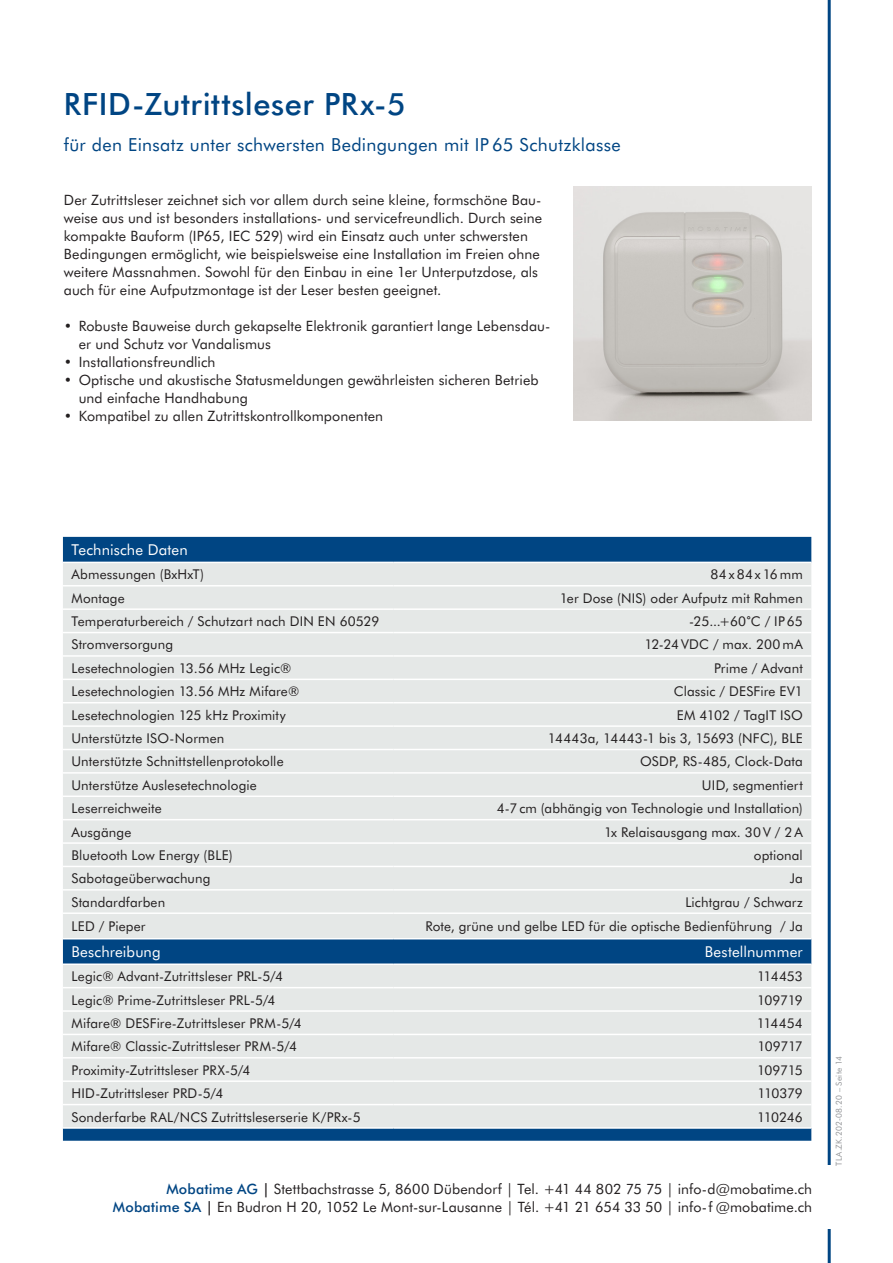
<style>
.page{position:relative;width:893px;height:1263px;background:#fff}
.page>*{position:absolute;margin:0;border:0;box-sizing:border-box;transform-origin:0 0}
.Headline_Titel{font:500 30.75px "Futura BT";letter-spacing:.015em;color:#004583}
.Subline_blau_12pt_li{font:18px "Futura BT";letter-spacing:.02em;color:#004583}
.headline_links{font:15px "Futura BT";letter-spacing:.01em;color:#fff}
.headline_rechts{font:15px "Futura BT";letter-spacing:.01em;color:#fff}
.Fließtext{font:14.25px/18px "Futura BT";letter-spacing:.005em;color:#231f20}
.copy_links{font:13.5px "Futura BT";letter-spacing:.01em;color:#231f20}
.copy_rechts{font:13.5px "Futura BT";letter-spacing:.01em;color:#231f20}
.copy_rechts-2{font:13.5px "Futura BT";letter-spacing:.145em;color:#231f20}
.t1{font:8.25px "Futura BT";letter-spacing:.02em;color:#939598}
.s1{font-weight:500;color:#004583}
.s2{font-weight:500}
</style>
<div class="page">
<hr style="left:828px;top:0;width:3px;height:1263px;background:#004583">
<div style="left:96px;top:1166px;width:737px;height:63px;background:#fff"></div>
<img style="left:574px;top:187px;width:237px;height:234px">
<div style="left:63px;top:537px;width:748px;height:604px;background:#004583"></div>
<div style="left:63px;top:563px;width:748px;height:564px;background:#e5e8e7"></div>
<hr style="left:63px;top:585px;width:331px;height:1px;background:#fff">
<hr style="left:63px;top:608px;width:331px;height:2px;background:#fff">
<hr style="left:394px;top:608px;width:417px;height:2px;background:#fff">
<hr style="left:63px;top:632px;width:331px;height:1px;background:#fff">
<hr style="left:394px;top:632px;width:417px;height:1px;background:#fff">
<hr style="left:63px;top:655px;width:331px;height:2px;background:#fff">
<hr style="left:394px;top:655px;width:417px;height:2px;background:#fff">
<hr style="left:63px;top:679px;width:331px;height:1px;background:#fff">
<hr style="left:394px;top:679px;width:417px;height:1px;background:#fff">
<hr style="left:63px;top:702px;width:331px;height:1px;background:#fff">
<hr style="left:394px;top:702px;width:417px;height:1px;background:#fff">
<hr style="left:63px;top:725px;width:331px;height:2px;background:#fff">
<hr style="left:394px;top:725px;width:417px;height:2px;background:#fff">
<hr style="left:63px;top:749px;width:331px;height:1px;background:#fff">
<hr style="left:394px;top:749px;width:417px;height:1px;background:#fff">
<hr style="left:63px;top:772px;width:331px;height:2px;background:#fff">
<hr style="left:394px;top:772px;width:417px;height:2px;background:#fff">
<hr style="left:63px;top:795px;width:331px;height:2px;background:#fff">
<hr style="left:394px;top:795px;width:417px;height:2px;background:#fff">
<hr style="left:63px;top:819px;width:331px;height:1px;background:#fff">
<hr style="left:394px;top:819px;width:417px;height:1px;background:#fff">
<hr style="left:63px;top:842px;width:331px;height:2px;background:#fff">
<hr style="left:394px;top:842px;width:417px;height:2px;background:#fff">
<hr style="left:63px;top:866px;width:331px;height:1px;background:#fff">
<hr style="left:394px;top:866px;width:417px;height:1px;background:#fff">
<hr style="left:63px;top:889px;width:331px;height:1px;background:#fff">
<hr style="left:394px;top:889px;width:417px;height:1px;background:#fff">
<hr style="left:63px;top:987px;width:331px;height:1px;background:#fff">
<hr style="left:394px;top:987px;width:417px;height:1px;background:#fff">
<hr style="left:63px;top:1010px;width:331px;height:2px;background:#fff">
<hr style="left:394px;top:1010px;width:417px;height:2px;background:#fff">
<hr style="left:63px;top:1034px;width:331px;height:1px;background:#fff">
<hr style="left:394px;top:1034px;width:417px;height:1px;background:#fff">
<hr style="left:63px;top:1057px;width:331px;height:1px;background:#fff">
<hr style="left:394px;top:1057px;width:417px;height:1px;background:#fff">
<hr style="left:63px;top:1080px;width:331px;height:2px;background:#fff">
<hr style="left:394px;top:1080px;width:417px;height:2px;background:#fff">
<hr style="left:63px;top:1104px;width:331px;height:1px;background:#fff">
<hr style="left:394px;top:1104px;width:417px;height:1px;background:#fff">
<hr style="left:63px;top:562px;width:331px;height:1px;background:#fff">
<hr style="left:63px;top:912px;width:331px;height:2px;background:#fff">
<hr style="left:63px;top:938px;width:331px;height:1px;background:#fff">
<hr style="left:63px;top:963px;width:331px;height:2px;background:#fff">
<hr style="left:394px;top:912px;width:417px;height:2px;background:#fff">
<hr style="left:394px;top:938px;width:417px;height:1px;background:#fff">
<hr style="left:394px;top:562px;width:417px;height:1px;background:#fff">
<hr style="left:394px;top:585px;width:417px;height:1px;background:#fff">
<hr style="left:394px;top:963px;width:417px;height:2px;background:#fff">
<hr style="left:63px;top:1127px;width:331px;height:2px;background:#fff">
<hr style="left:394px;top:1127px;width:417px;height:2px;background:#fff">
<p class="Headline_Titel" style="left:64px;top:84px;width:343px">RFID-Zutrittsleser PRx-5</p>
<p class="Subline_blau_12pt_li" style="left:64px;top:133px;width:558px">für den Einsatz unter schwersten Bedingungen mit IP 65 Schutzklasse</p>
<p class="Fließtext" style="left:64px;top:190px;width:480px">Der Zutrittsleser zeichnet sich vor allem durch seine kleine, formschöne Bau&shy;weise aus und ist besonders installations- und servicefreundlich. Durch seine kompakte Bauform (IP65, IEC 529) wird ein Einsatz auch unter schwersten Bedingungen ermöglicht, wie beispielsweise eine Installation im Freien ohne weitere Massnahmen. Sowohl für den Einbau in eine 1er Unterputzdose, als auch für eine Aufputzmontage ist der Leser besten geeignet.</p>
<p class="Fließtext" style="left:79px;top:316px;width:473px;text-indent:-15px">• Robuste Bauweise durch gekapselte Elektronik garantiert lange Lebensdau&shy;er und Schutz vor Vandalismus</p>
<p class="Fließtext" style="left:64px;top:352px;width:153px">• Installationsfreundlich</p>
<p class="Fließtext" style="left:79px;top:370px;width:461px;text-indent:-15px">• Optische und akustische Statusmeldungen gewährleisten sicheren Betrieb und einfache Handhabung</p>
<p class="Fließtext" style="left:64px;top:406px;width:321px">• Kompatibel zu allen Zutrittskontrollkomponenten</p>
<p class="headline_links" style="left:71px;top:540px;width:118px">Technische Daten</p>
<p class="copy_links" style="left:71px;top:566px;width:134px">Abmessungen (BxHxT)</p>
<p class="copy_rechts-2" style="left:711px;top:566px;width:94px">84x84x16mm</p>
<p class="copy_links" style="left:71px;top:589px;width:55px">Montage</p>
<p class="copy_rechts" style="left:560px;top:589px;width:245px">1er Dose (NIS) oder Aufputz mit Rahmen</p>
<p class="copy_links" style="left:71px;top:613px;width:309px">Temperaturbereich / Schutzart nach DIN EN 60529</p>
<p class="copy_rechts" style="left:689px;top:613px;width:115px">-25...+60˚C / IP65</p>
<p class="copy_links" style="left:71px;top:636px;width:103px">Stromversorgung</p>
<p class="copy_rechts" style="left:644px;top:636px;width:160px">12-24VDC / max. 200 mA</p>
<p class="copy_links" style="left:71px;top:659px;width:222px">Lesetechnologien 13.56 MHz Legic®</p>
<p class="copy_rechts" style="left:714px;top:659px;width:90px">Prime / Advant</p>
<p class="copy_links" style="left:71px;top:683px;width:229px">Lesetechnologien 13.56 MHz Mifare®</p>
<p class="copy_rechts" style="left:674px;top:683px;width:130px">Classic / DESFire EV1</p>
<p class="copy_links" style="left:71px;top:706px;width:216px">Lesetechnologien 125 kHz Proximity</p>
<p class="copy_rechts" style="left:677px;top:706px;width:127px">EM 4102 / TagIT ISO</p>
<p class="copy_links" style="left:71px;top:729px;width:155px">Unterstützte ISO-Normen</p>
<p class="copy_rechts" style="left:548px;top:729px;width:256px">14443a, 14443-1 bis 3, 15693 (NFC), BLE</p>
<p class="copy_links" style="left:71px;top:753px;width:214px">Unterstützte Schnittstellenprotokolle</p>
<p class="copy_rechts" style="left:640px;top:753px;width:164px">OSDP, RS-485, Clock-Data</p>
<p class="copy_links" style="left:71px;top:776px;width:187px">Unterstütze Auslesetechnologie</p>
<p class="copy_rechts" style="left:702px;top:776px;width:102px">UID, segmentiert</p>
<p class="copy_links" style="left:71px;top:800px;width:92px">Leserreichweite</p>
<p class="copy_rechts" style="left:497px;top:800px;width:308px">4-7cm (abhängig von Technologie und Installation)</p>
<p class="copy_links" style="left:71px;top:823px;width:61px">Ausgänge</p>
<p class="copy_rechts" style="left:604px;top:823px;width:200px">1x Relaisausgang max. 30V / 2A</p>
<p class="copy_links" style="left:71px;top:846px;width:163px">Bluetooth Low Energy (BLE)</p>
<p class="copy_rechts" style="left:754px;top:846px;width:50px">optional</p>
<p class="copy_links" style="left:71px;top:870px;width:140px">Sabotageüberwachung</p>
<p class="copy_rechts" style="left:790px;top:870px;width:15px">Ja</p>
<p class="copy_links" style="left:71px;top:893px;width:95px">Standardfarben</p>
<p class="copy_rechts" style="left:685px;top:893px;width:119px">Lichtgrau / Schwarz</p>
<p class="copy_links" style="left:71px;top:918px;width:76px">LED / Pieper</p>
<p class="copy_rechts" style="left:425px;top:918px;width:379px">Rote, grüne und gelbe LED für die optische Bedienführung / Ja</p>
<p class="headline_links" style="left:71px;top:942px;width:91px">Beschreibung</p>
<p class="headline_rechts" style="left:705px;top:942px;width:100px">Bestellnummer</p>
<p class="copy_links" style="left:71px;top:968px;width:213px">Legic® Advant-Zutrittsleser PRL-5/4</p>
<p class="copy_rechts" style="left:757px;top:968px;width:47px">114453</p>
<p class="copy_links" style="left:71px;top:991px;width:206px">Legic® Prime-Zutrittsleser PRL-5/4</p>
<p class="copy_rechts" style="left:757px;top:991px;width:47px">109719</p>
<p class="copy_links" style="left:71px;top:1014px;width:232px">Mifare® DESFire-Zutrittsleser PRM-5/4</p>
<p class="copy_rechts" style="left:757px;top:1014px;width:47px">114454</p>
<p class="copy_links" style="left:71px;top:1038px;width:227px">Mifare® Classic-Zutrittsleser PRM-5/4</p>
<p class="copy_rechts" style="left:757px;top:1038px;width:47px">109717</p>
<p class="copy_links" style="left:71px;top:1061px;width:181px">Proximity-Zutrittsleser PRX-5/4</p>
<p class="copy_rechts" style="left:757px;top:1061px;width:47px">109715</p>
<p class="copy_links" style="left:71px;top:1085px;width:153px">HID-Zutrittsleser PRD-5/4</p>
<p class="copy_rechts" style="left:757px;top:1085px;width:47px">110379</p>
<p class="copy_links" style="left:71px;top:1108px;width:291px">Sonderfarbe RAL/NCS Zutrittsleserserie K/PRx-5</p>
<p class="copy_rechts" style="left:757px;top:1108px;width:47px">110246</p>
<p class="Fließtext" style="left:113px;top:1180px;width:701px;text-align:right"><span class="s1">Mobatime AG</span> <span class="s2">|</span> Stettbachstrasse 5, 8600 Dübendorf | Tel. +41 44 802 75 75 | info-d@mobatime.ch<br><span class="s1">Mobatime SA</span> <span class="s2">|</span> En Budron H 20, 1052 Le Mont-sur-Lausanne | Tél. +41 21 654 33 50 | info-f @mobatime.ch</p>
<p class="t1" style="left:834px;top:1166px;width:111px;rotate:-90deg">TLA.ZK.202-08.20 – Seite 14</p>
</div>
